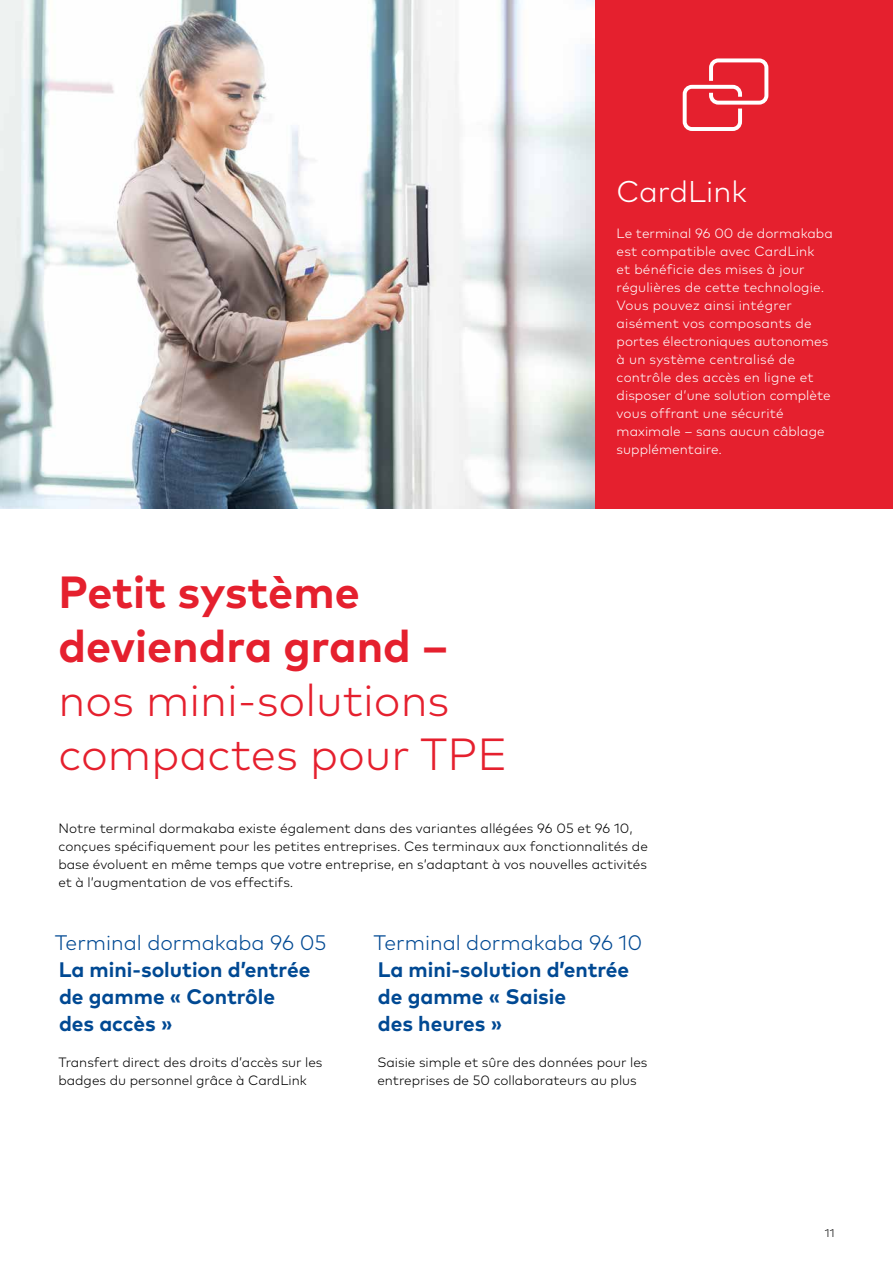
<style>
.page{position:relative;width:893px;height:1263px;background:#fff}
.page>*{position:absolute;margin:0;border:0;box-sizing:border-box;transform-origin:0 0}
.t1{font:300 45px/54px "Mark Pro";color:#e5202e}
.t2{font:700 45px/54px "Mark Pro";color:#e5202e}
.t3{font:300 30px "Mark Pro";color:#fff}
.t4{font:700 21px/27px "Mark Pro";color:#004993}
.t5{font:300 21px "Mark Pro";color:#004993}
.t6{font:300 13.5px/18px "Mark Pro";color:#000}
.t7{font:300 13.5px/18px "Mark Pro";letter-spacing:.015em;color:#fff}
.t8{font:300 11.25px "Mark Pro";color:#000}
</style>
<div class="page">
<img style="left:0;top:0;width:595px;height:508px">
<div style="left:595px;top:0;width:298px;height:508px;background:#e5202e"></div>
<svg style="left:683px;top:58px;width:85px;height:73px"></svg>
<h2 class="t3" style="left:617px;top:169px;width:132px">CardLink</h2>
<h1 class="t2" style="left:58px;top:561px;width:391px">Petit système deviendra grand –</h1>
<h1 class="t1" style="left:58px;top:669px;width:451px">nos mini-solutions compactes pour TPE</h1>
<p class="t7" style="left:617px;top:224px;width:218px">Le terminal 96 00 de dormakaba est compatible avec CardLink<br>et bénéficie des mises à jour régulières de cette technologie.<br>Vous pouvez ainsi intégrer aisément vos composants de portes électroniques autonomes à un système centralisé de contrôle des accès en ligne et disposer d’une solution complète vous offrant une sécurité maximale – sans aucun câblage supplémentaire.</p>
<p class="t6" style="left:58px;top:818px;width:591px">Notre terminal dormakaba existe également dans des variantes allégées 96 05 et 96 10, conçues spécifiquement pour les petites entreprises. Ces terminaux aux fonctionnalités de base évoluent en même temps que votre entreprise, en s’adaptant à vos nouvelles activités et à l’augmentation de vos effectifs.</p>
<h3 class="t5" style="left:55px;top:926px;width:273px">Terminal dormakaba 96 05</h3>
<h3 class="t4" style="left:59px;top:954px;width:253px">La mini-solution d’entrée de gamme « Contrôle des accès »</h3>
<p class="t6" style="left:58px;top:1052px;width:266px">Transfert direct des droits d’accès sur les badges du personnel grâce à CardLink</p>
<h3 class="t5" style="left:374px;top:926px;width:270px">Terminal dormakaba 96 10</h3>
<h3 class="t4" style="left:378px;top:954px;width:253px">La mini-solution d’entrée de gamme « Saisie<br>des heures »</h3>
<p class="t6" style="left:377px;top:1052px;width:272px">Saisie simple et sûre des données pour les entreprises de 50 collaborateurs au plus</p>
<p class="t8" style="left:825px;top:1224px;width:11px">11</p>
</div>
